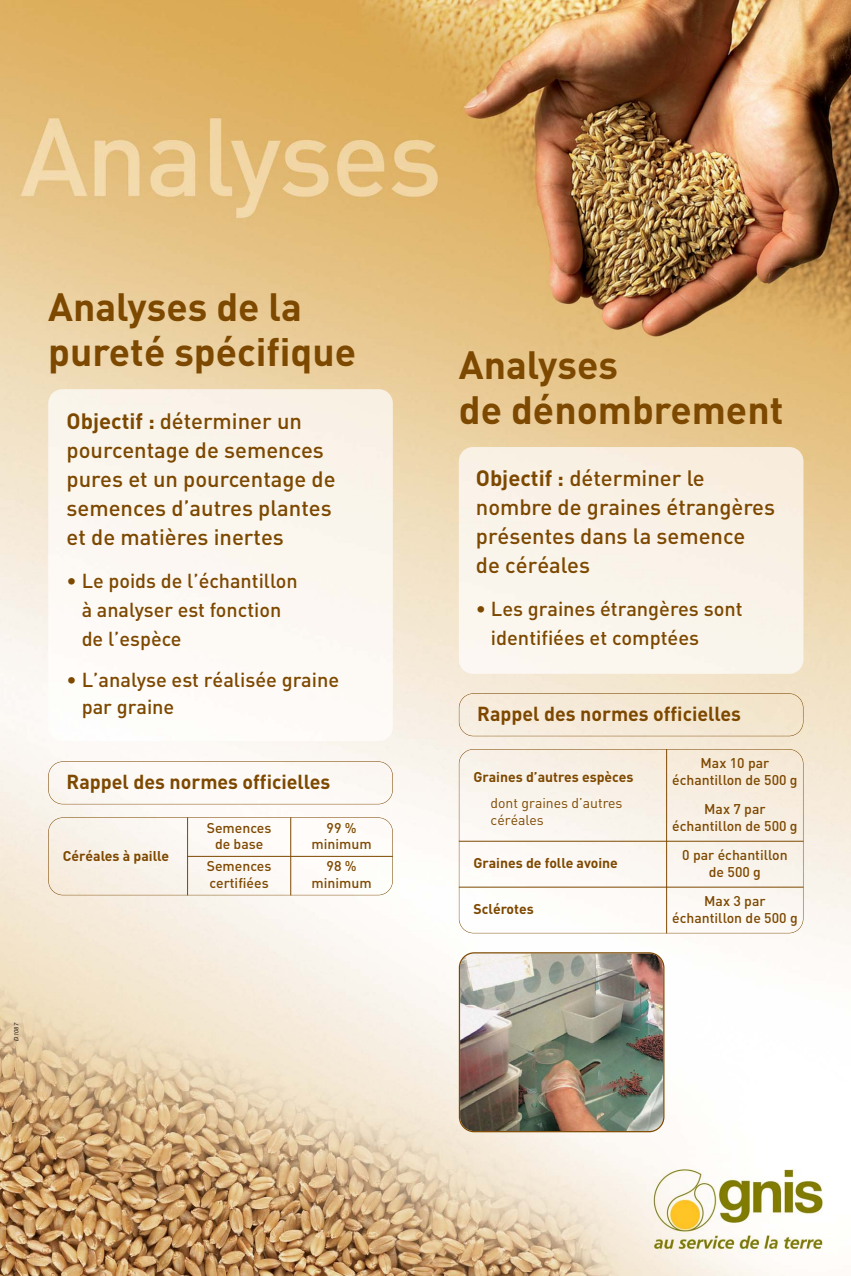
<style>
.page{position:relative;width:851px;height:1276px;background:#fff}
.page>*{position:absolute;margin:0;border:0;box-sizing:border-box;transform-origin:0 0}
.t1{font:700 39px/45px "DIN";color:#7d4800}
.t2{font:500 22px/29px "DIN";color:#7d4800}
.t3{font:500 20px/29px "DIN";color:#7d4800}
.t4{font:700 20px "DIN";color:#7d4800}
.t5{font:500 14px/16.8px "DIN";color:#7d4800;text-align:center}
.t6{font:700 14px "DIN";color:#7d4800}
.t7{font:14px/16.8px "DIN";color:#7d4800}
.t8{font:italic 6px "Helvetica Neue";color:#231f20}
.s1{font-weight:700}
</style>
<div class="page">
<img style="left:0;top:0;width:850px;height:1276px">
<img style="left:48px;top:389px;width:345px;height:352px">
<div style="left:48px;top:817px;width:345px;height:78px;border:1px solid #7d4800;border-radius:15px"></div>
<img style="left:459px;top:447px;width:344px;height:227px">
<img style="left:459px;top:952px;width:205px;height:180px">
<hr style="left:187px;top:817px;width:1px;height:78px;background:#7d4800">
<hr style="left:290px;top:817px;width:1px;height:78px;background:#7d4800">
<hr style="left:187px;top:856px;width:206px;height:1px;background:#7d4800">
<div style="left:459px;top:749px;width:344px;height:184px;border:1px solid #7d4800;border-radius:15px"></div>
<div style="left:459px;top:693px;width:344px;height:43px;border:1px solid #7d4800;border-radius:15px"></div>
<div style="left:48px;top:761px;width:345px;height:43px;border:1px solid #7d4800;border-radius:15px"></div>
<hr style="left:666px;top:749px;width:1px;height:184px;background:#7d4800">
<hr style="left:459px;top:841px;width:344px;height:1px;background:#7d4800">
<hr style="left:459px;top:887px;width:344px;height:1px;background:#7d4800">
<h1 class="t1" style="left:48px;top:289px;width:309px">Analyses de la pureté spécifique</h1>
<p class="t2" style="left:67px;top:409px;width:237px"><span class="s1">Objectif :</span> déterminer un</p>
<p class="t2" style="left:67px;top:438px;width:270px">pourcentage de semences pures et un pourcentage de semences d’autres plantes et de matières inertes</p>
<p class="t3" style="left:82px;top:569px;width:217px;text-indent:-15px">• Le poids de l’échantillon à analyser est fonction de l’espèce</p>
<p class="t3" style="left:82px;top:669px;width:259px;line-height:27px;text-indent:-15px">• L’analyse est réalisée graine par graine</p>
<h1 class="t1" style="left:459px;top:347px;width:161px">Analyses</h1>
<h1 class="t1" style="left:459px;top:392px;width:326px">de dénombrement</h1>
<p class="t2" style="left:476px;top:466px;width:301px"><span class="s1">Objectif :</span> déterminer le nombre de graines étrangères présentes dans la semence<br>de céréales</p>
<p class="t3" style="left:491px;top:597px;width:253px;text-indent:-15px">• Les graines étrangères sont identifiées et comptées</p>
<p class="t4" style="left:477px;top:706px;width:265px">Rappel des normes officielles</p>
<p class="t4" style="left:67px;top:774px;width:265px">Rappel des normes officielles</p>
<p class="t6" style="left:473px;top:771px;width:161px">Graines d’autres espèces</p>
<p class="t5" style="left:672px;top:756px;width:127px">Max 10 par échantillon de 500 g</p>
<p class="t6" style="left:63px;top:850px;width:108px">Céréales à paille</p>
<p class="t5" style="left:207px;top:821px;width:66px">Semences de base</p>
<p class="t5" style="left:311px;top:821px;width:62px">99 % minimum</p>
<p class="t5" style="left:207px;top:859px;width:66px;text-align:left">Semences certifiées</p>
<p class="t5" style="left:311px;top:859px;width:62px">98 % minimum</p>
<p class="t7" style="left:490px;top:796px;width:133px">dont graines d’autres céréales</p>
<p class="t5" style="left:672px;top:802px;width:127px">Max 7 par échantillon de 500 g</p>
<p class="t6" style="left:473px;top:858px;width:146px">Graines de folle avoine</p>
<p class="t5" style="left:682px;top:848px;width:107px">0 par échantillon de 500 g</p>
<p class="t6" style="left:473px;top:904px;width:62px">Sclérotes</p>
<p class="t5" style="left:672px;top:894px;width:127px">Max 3 par échantillon de 500 g</p>
<p class="t8" style="left:14px;top:1040px;width:19px;rotate:-90deg">D1087</p>
</div>
